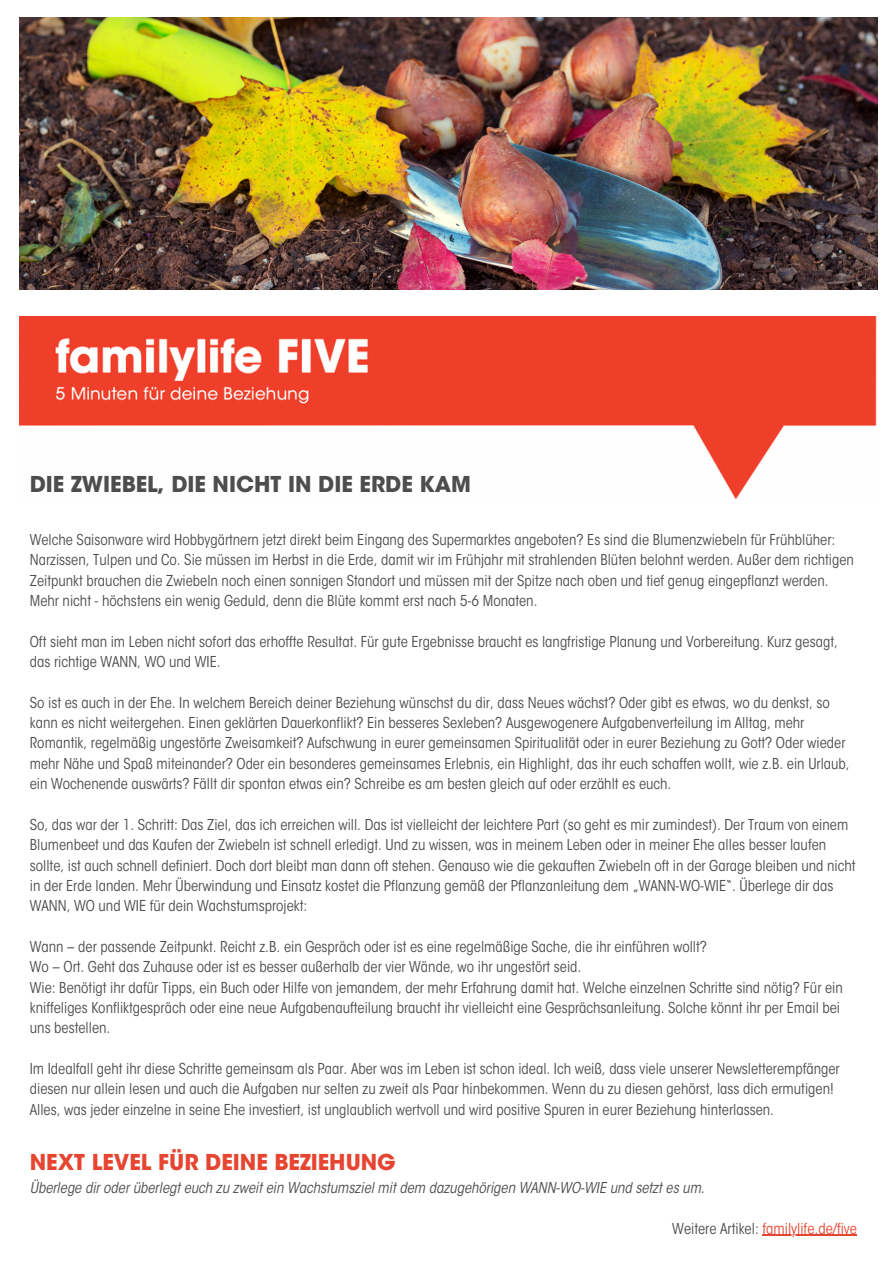
<style>
.page{position:relative;width:894px;height:1264px;background:#fff}
.page>*{position:absolute;margin:0;border:0;box-sizing:border-box;transform-origin:0 0}
.t1{font:700 21.75px "ITC Avant Garde Std";color:#4d4d4d}
.t2{font:700 21.75px "ITC Avant Garde Std";color:#e64531}
.t3{font:condensed 15px "ITC Avant Garde Std";color:#e64531}
.t4{font:condensed 14.85px/20.4px "ITC Avant Garde Std";color:#4d4d4d}
.t5{font:italic condensed 14.85px "ITC Avant Garde Std";color:#4d4d4d}
.s1{color:#4d4d4d}
</style>
<div class="page">
<img style="left:20px;top:17px;width:857px;height:273px">
<img style="left:20px;top:316px;width:857px;height:184px">
<hr style="left:762px;top:1234px;width:94px;height:1px;background:#e64531">
<h1 class="t1" style="left:30px;top:476px;width:442px">DIE ZWIEBEL, DIE NICHT IN DIE ERDE KAM</h1>
<p class="t4" style="left:30px;top:531px;width:825px">Welche Saisonware wird Hobbygärtnern jetzt direkt beim Eingang des Supermarktes angeboten? Es sind die Blumenzwiebeln für Frühblüher:<br>Narzissen, Tulpen und Co. Sie müssen im Herbst in die Erde, damit wir im Frühjahr mit strahlenden Blüten belohnt werden. Außer dem richtigen Zeitpunkt brauchen die Zwiebeln noch einen sonnigen Standort und müssen mit der Spitze nach oben und tief genug eingepflanzt werden.<br>Mehr nicht - höchstens ein wenig Geduld, denn die Blüte kommt erst nach 5-6 Monaten.</p>
<p class="t4" style="left:30px;top:633px;width:809px">Oft sieht man im Leben nicht sofort das erhoffte Resultat. Für gute Ergebnisse braucht es langfristige Planung und Vorbereitung. Kurz gesagt, das richtige WANN, WO und WIE.</p>
<p class="t4" style="left:30px;top:694px;width:821px">So ist es auch in der Ehe. In welchem Bereich deiner Beziehung wünschst du dir, dass Neues wächst? Oder gibt es etwas, wo du denkst, so kann es nicht weitergehen. Einen geklärten Dauerkonflikt? Ein besseres Sexleben? Ausgewogenere Aufgabenverteilung im Alltag, mehr Romantik, regelmäßig ungestörte Zweisamkeit? Aufschwung in eurer gemeinsamen Spiritualität oder in eurer Beziehung zu Gott? Oder wieder mehr Nähe und Spaß miteinander? Oder ein besonderes gemeinsames Erlebnis, ein Highlight, das ihr euch schaffen wollt, wie z.B. ein Urlaub, ein Wochenende auswärts? Fällt dir spontan etwas ein? Schreibe es am besten gleich auf oder erzählt es euch.</p>
<p class="t4" style="left:30px;top:816px;width:827px">So, das war der 1. Schritt: Das Ziel, das ich erreichen will. Das ist vielleicht der leichtere Part (so geht es mir zumindest). Der Traum von einem Blumenbeet und das Kaufen der Zwiebeln ist schnell erledigt. Und zu wissen, was in meinem Leben oder in meiner Ehe alles besser laufen sollte, ist auch schnell definiert. Doch dort bleibt man dann oft stehen. Genauso wie die gekauften Zwiebeln oft in der Garage bleiben und nicht in der Erde landen. Mehr Überwindung und Einsatz kostet die Pflanzung gemäß der Pflanzanleitung dem „WANN-WO-WIE“. Überlege dir das WANN, WO und WIE für dein Wachstumsprojekt:</p>
<p class="t4" style="left:30px;top:938px;width:814px">Wann – der passende Zeitpunkt. Reicht z.B. ein Gespräch oder ist es eine regelmäßige Sache, die ihr einführen wollt?<br>Wo – Ort. Geht das Zuhause oder ist es besser außerhalb der vier Wände, wo ihr ungestört seid.<br>Wie: Benötigt ihr dafür Tipps, ein Buch oder Hilfe von jemandem, der mehr Erfahrung damit hat. Welche einzelnen Schritte sind nötig? Für ein kniffeliges Konfliktgespräch oder eine neue Aufgabenaufteilung braucht ihr vielleicht eine Gesprächsanleitung. Solche könnt ihr per Email bei uns bestellen.</p>
<p class="t4" style="left:30px;top:1060px;width:811px">Im Idealfall geht ihr diese Schritte gemeinsam als Paar. Aber was im Leben ist schon ideal. Ich weiß, dass viele unserer Newsletterempfänger diesen nur allein lesen und auch die Aufgaben nur selten zu zweit als Paar hinbekommen. Wenn du zu diesen gehörst, lass dich ermutigen!<br>Alles, was jeder einzelne in seine Ehe investiert, ist unglaublich wertvoll und wird positive Spuren in eurer Beziehung hinterlassen.</p>
<h1 class="t2" style="left:30px;top:1153px;width:367px">NEXT LEVEL FÜR DEINE BEZIEHUNG</h1>
<p class="t5" style="left:30px;top:1182px;width:676px">Überlege dir oder überlegt euch zu zweit ein Wachstumsziel mit dem dazugehörigen WANN-WO-WIE und setzt es um.</p>
<p class="t3" style="left:672px;top:1222px;width:186px"><span class="s1">Weitere Artikel:</span> familylife.de/five</p>
</div>
